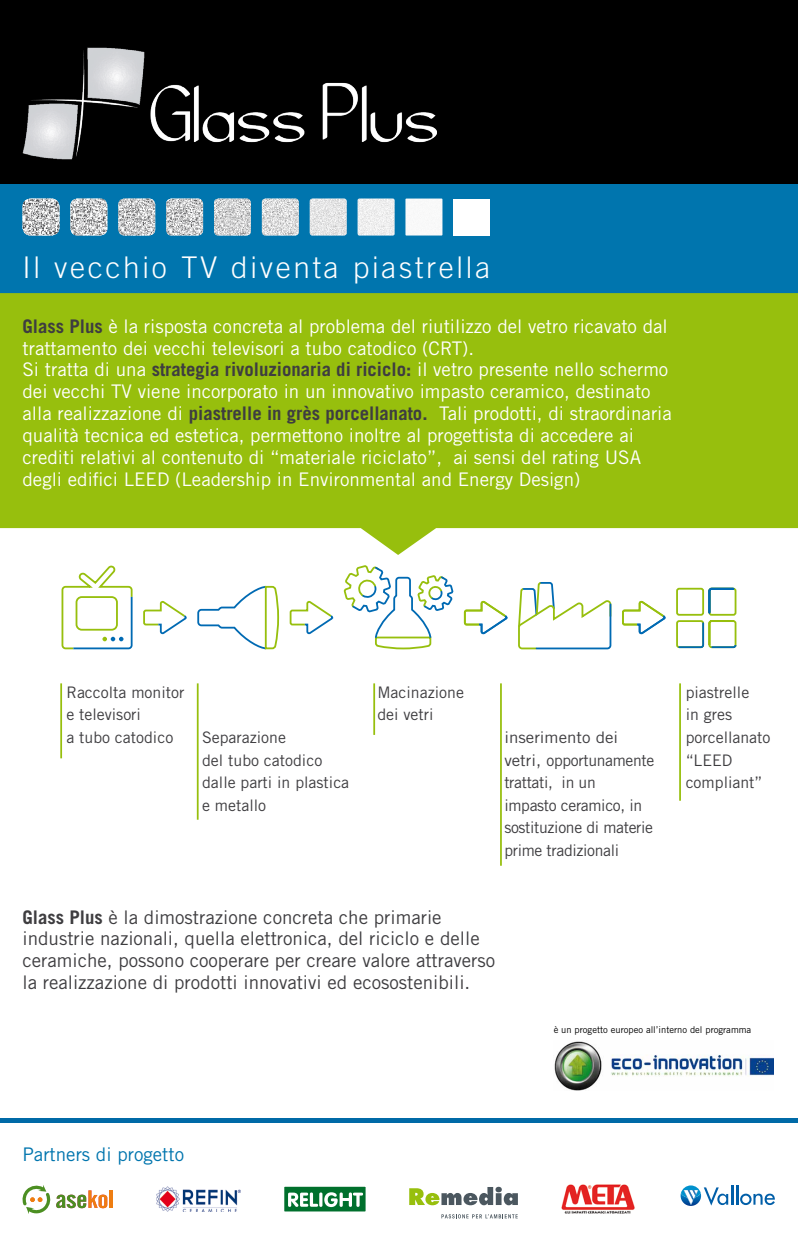
<style>
.page{position:relative;width:798px;height:1241px;background:#fff}
.page>*{position:absolute;margin:0;border:0;box-sizing:border-box;transform-origin:0 0}
.t1{font:300 29.88px "Trade Gothic LT Std";letter-spacing:.09em;color:#fff}
.t2{font:18.75px/21.9px "Trade Gothic LT Std";color:#fff}
.t3{font:18.75px/21.9px "Trade Gothic LT Std";color:#3e3d40}
.t4{font:18.75px "Trade Gothic LT Std";color:#0075ae}
.t5{font:15.88px/22.5px "Trade Gothic LT Std";color:#3e3d40}
.t6{font:15.88px/22.5px "Trade Gothic LT Std";letter-spacing:-.02em;color:#3e3d40;scale:1.06 1}
.t7{font:9.38px "Trade Gothic LT Std";color:#000}
.s1{font-weight:700;color:#3e3d40}
.s2{font-weight:700}
</style>
<div class="page">
<div style="left:0;top:0;width:797px;height:279px;background:#000"></div>
<div style="left:0;top:185px;width:797px;height:161px;background:#0075ae"></div>
<svg style="left:0;top:293px;width:797px;height:262px;background:#a1c524"></svg>
<img style="left:22px;top:47px;width:414px;height:112px">
<svg style="left:143px;top:600px;width:44px;height:35px"></svg>
<svg style="left:61px;top:565px;width:72px;height:84px"></svg>
<svg style="left:197px;top:565px;width:539px;height:84px"></svg>
<hr style="left:197px;top:683px;width:1px;height:136px;background:#97bf0d">
<hr style="left:60px;top:683px;width:2px;height:75px;background:#97bf0d">
<hr style="left:373px;top:683px;width:2px;height:51px;background:#97bf0d">
<hr style="left:500px;top:683px;width:1px;height:182px;background:#97bf0d">
<hr style="left:679px;top:683px;width:1px;height:117px;background:#97bf0d">
<svg style="left:284px;top:1186px;width:81px;height:25px"></svg>
<img style="left:156px;top:1186px;width:84px;height:25px">
<svg style="left:107px;top:1190px;width:6px;height:18px"></svg>
<hr style="left:110px;top:1190px;width:3px;height:17px;background:#ee7d11">
<svg style="left:22px;top:1185px;width:85px;height:28px"></svg>
<img style="left:561px;top:1184px;width:74px;height:29px">
<svg style="left:409px;top:1186px;width:108px;height:18px"></svg>
<svg style="left:441px;top:1214px;width:76px;height:4px"></svg>
<svg style="left:728px;top:1185px;width:47px;height:20px"></svg>
<hr style="left:730px;top:1184px;width:2px;height:20px;background:#005ea8">
<hr style="left:735px;top:1184px;width:2px;height:20px;background:#005ea8">
<svg style="left:739px;top:1193px;width:35px;height:11px"></svg>
<svg style="left:680px;top:1185px;width:48px;height:20px"></svg>
<hr style="left:0;top:1118px;width:797px;height:4px;background:#006aa7">
<img style="left:22px;top:198px;width:37px;height:37px">
<img style="left:70px;top:198px;width:37px;height:37px">
<img style="left:118px;top:198px;width:37px;height:37px">
<img style="left:166px;top:198px;width:37px;height:37px">
<img style="left:214px;top:198px;width:37px;height:37px">
<img style="left:262px;top:198px;width:37px;height:37px">
<img style="left:309px;top:198px;width:37px;height:37px">
<img style="left:357px;top:198px;width:37px;height:37px">
<img style="left:405px;top:198px;width:37px;height:37px">
<img style="left:453px;top:199px;width:37px;height:36px">
<img style="left:554px;top:1041px;width:219px;height:49px">
<h1 class="t1" style="left:22px;top:249px;width:469px">Il vecchio TV diventa piastrella</h1>
<p class="t2" style="left:22px;top:315px;width:650px"><span class="s1">Glass Plus</span> è la risposta concreta al problema del riutilizzo del vetro ricavato dal trattamento dei vecchi televisori a tubo catodico (CRT).<br>Si tratta di una <span class="s1">strategia rivoluzionaria di riciclo:</span> il vetro presente nello schermo dei vecchi TV viene incorporato in un innovativo impasto ceramico, destinato alla realizzazione di <span class="s1">piastrelle in grès porcellanato.</span> Tali prodotti, di straordinaria qualità tecnica ed estetica, permettono inoltre al progettista di accedere ai crediti relativi al contenuto di “materiale riciclato”, ai sensi del rating USA degli edifici LEED (Leadership in Environmental and Energy Design)</p>
<p class="t5" style="left:66px;top:680px;width:119px">Raccolta monitor e televisori<br>a tubo catodico</p>
<p class="t5" style="left:377px;top:680px;width:88px">Macinazione dei vetri</p>
<p class="t5" style="left:202px;top:725px;width:148px">Separazione<br>del tubo catodico dalle parti in plastica e metallo</p>
<p class="t6" style="left:504px;top:725px;width:143px">inserimento dei vetri, opportunamente trattati, in un<br>impasto ceramico, in sostituzione di materie prime tradizionali</p>
<p class="t3" style="left:22px;top:905px;width:474px"><span class="s2">Glass Plus</span> è la dimostrazione concreta che primarie industrie nazionali, quella elettronica, del riciclo e delle ceramiche, possono cooperare per creare valore attraverso la realizzazione di prodotti innovativi ed ecosostenibili.</p>
<p class="t5" style="left:685px;top:680px;width:86px">piastrelle<br>in gres porcellanato “LEED compliant”</p>
<p class="t4" style="left:22px;top:1142px;width:163px">Partners di progetto</p>
<p class="t7" style="left:553px;top:1024px;width:199px">è un progetto europeo all’interno del programma</p>
</div>
